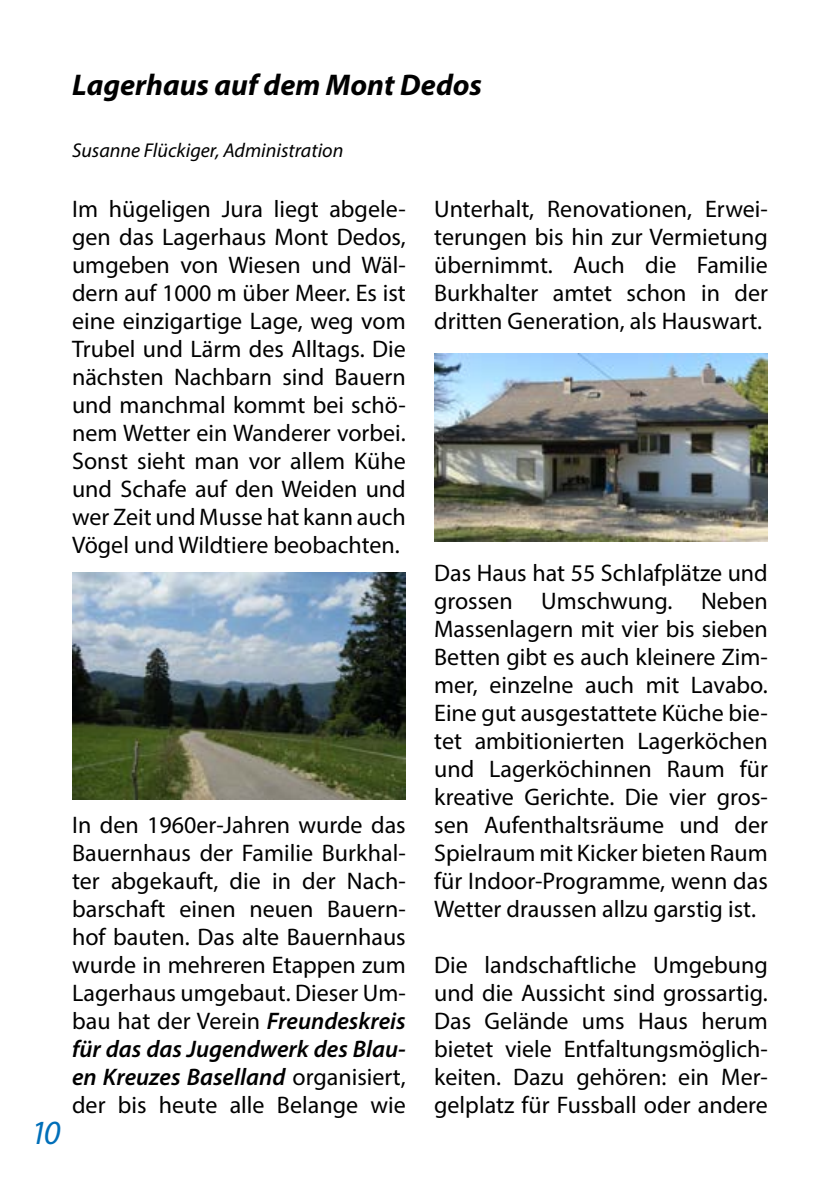
<style>
.page{position:relative;width:840px;height:1191px;background:#fff}
.page>*{position:absolute;margin:0;border:0;box-sizing:border-box;transform-origin:0 0}
.t1{font:italic 34px "Myriad Pro";color:#006fb9}
.t2{font:italic 700 30px "Myriad Pro";color:#000}
.t3{font:24px/28px "Myriad Pro";color:#000;text-align:justify}
.t4{font:italic 20px "Myriad Pro";color:#000}
.s1{font-weight:600;font-style:italic}
</style>
<div class="page">
<img style="left:72px;top:573px;width:333px;height:226px">
<img style="left:434px;top:354px;width:333px;height:187px">
<p class="t2" style="left:72px;top:65px;width:411px">Lagerhaus auf dem Mont Dedos</p>
<p class="t4" style="left:72px;top:138px;width:273px">Susanne Flückiger, Administration</p>
<p class="t3" style="left:72px;top:194px;width:335px">Im hügeligen Jura liegt abgele&shy;gen das Lagerhaus Mont Dedos, umgeben von Wiesen und Wäl&shy;dern auf 1000 m über Meer. Es ist eine einzigartige Lage, weg vom Trubel und Lärm des Alltags. Die nächsten Nachbarn sind Bauern und manchmal kommt bei schö&shy;nem Wetter ein Wanderer vorbei.<br>Sonst sieht man vor allem Kühe und Schafe auf den Weiden und wer Zeit und Musse hat kann auch Vögel und Wildtiere beobachten.</p>
<h1 class="t1" style="left:32px;top:1112px;width:30px">10</h1>
<p class="t3" style="left:72px;top:810px;width:335px">In den 1960er-Jahren wurde das Bauernhaus der Familie Burkhal&shy;ter abgekauft, die in der Nach&shy;barschaft einen neuen Bauern&shy;hof bauten. Das alte Bauernhaus wurde in mehreren Etappen zum Lagerhaus umgebaut. Dieser Um&shy;bau hat der Verein <span class="s1">Freundeskreis für das das Jugendwerk des Blau&shy;en Kreuzes Baselland</span> organisiert, der bis heute alle Belange wie</p>
<p class="t3" style="left:434px;top:194px;width:335px">Unterhalt, Renovationen, Erwei&shy;terungen bis hin zur Vermietung übernimmt. Auch die Familie Burkhalter amtet schon in der dritten Generation, als Hauswart.</p>
<p class="t3" style="left:434px;top:558px;width:335px">Das Haus hat 55 Schlafplätze und grossen Umschwung. Neben Massenlagern mit vier bis sieben Betten gibt es auch kleinere Zim&shy;mer, einzelne auch mit Lavabo.<br>Eine gut ausgestattete Küche bie&shy;tet ambitionierten Lagerköchen und Lagerköchinnen Raum für kreative Gerichte. Die vier gros&shy;sen Aufenthaltsräume und der Spielraum mit Kicker bieten Raum für Indoor-Programme, wenn das Wetter draussen allzu garstig ist.</p>
<p class="t3" style="left:434px;top:950px;width:335px">Die landschaftliche Umgebung und die Aussicht sind grossartig.<br>Das Gelände ums Haus herum bietet viele Entfaltungsmöglich&shy;keiten. Dazu gehören: ein Mer&shy;gelplatz für Fussball oder andere</p>
</div>
